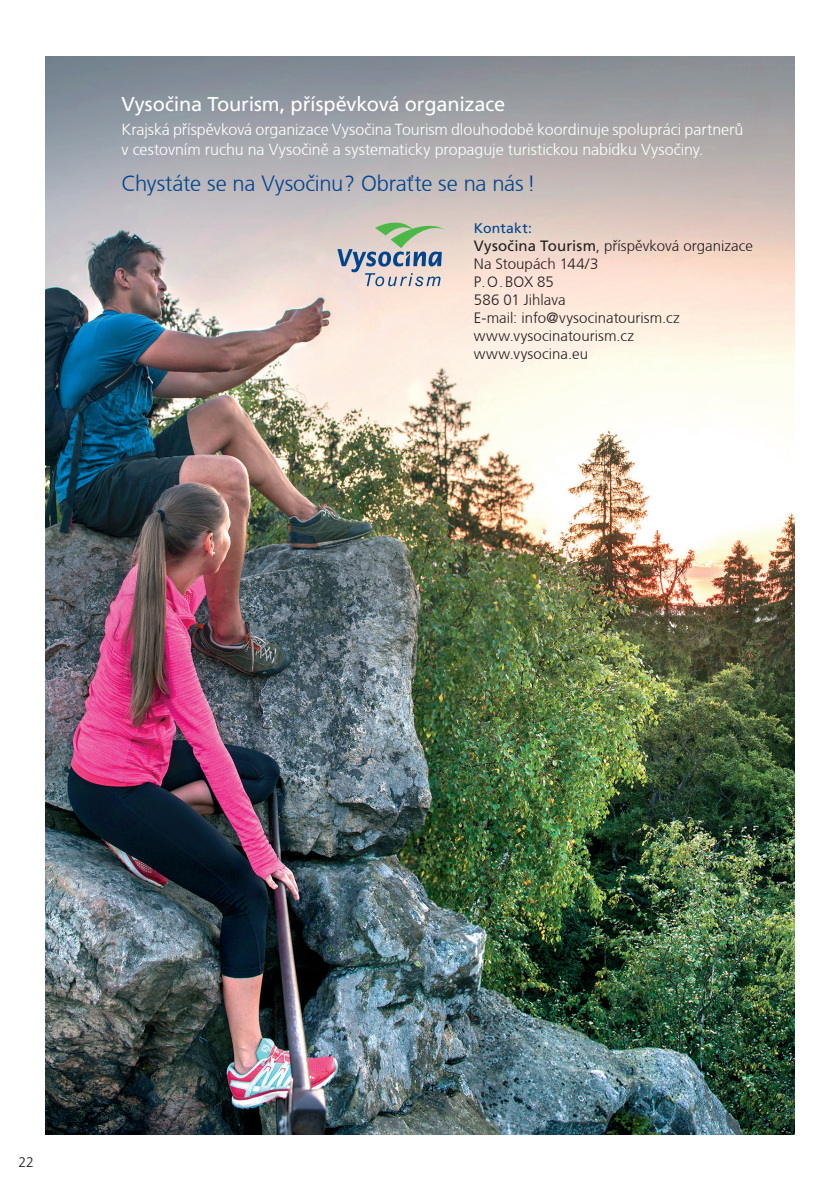
<style>
.page{position:relative;width:840px;height:1191px;background:#fff}
.page>*{position:absolute;margin:0;border:0;box-sizing:border-box;transform-origin:0 0}
.t1{font:300 22px "Frutiger CE";letter-spacing:-.01em;color:#02448d}
.t2{font:20px "Frutiger CE";letter-spacing:-.01em;color:#fff}
.t3{font:300 16px/20px "Frutiger CE";letter-spacing:-.005em;color:#fff}
.t4{font:300 15px/18px "Frutiger CE";color:#231f20}
.t5{font:14px "Frutiger CE";letter-spacing:.015em;color:#02448d}
.t6{font:300 14px "Frutiger CE";color:#231f20}
.s1{font-weight:400}
</style>
<div class="page">
<img style="left:45px;top:57px;width:749px;height:1077px">
<svg style="left:337px;top:223px;width:108px;height:63px;background:#b7bcb9"></svg>
<p class="t2" style="left:121px;top:93px;width:385px">Vysočina Tourism, příspěvková organizace</p>
<p class="t3" style="left:121px;top:120px;width:623px">Krajská příspěvková organizace Vysočina Tourism dlouhodobě koordinuje spolupráci partnerů v cestovním ruchu na Vysočině a systematicky propaguje turistickou nabídku Vysočiny.</p>
<h1 class="t1" style="left:121px;top:171px;width:415px">Chystáte se na Vysočinu? Obraťte se na nás !</h1>
<p class="t5" style="left:473px;top:220px;width:59px">Kontakt:</p>
<p class="t4" style="left:473px;top:237px;width:280px"><span class="s1">Vysočina Tourism</span>, příspěvková organizace<br>Na Stoupách 144/3<br>P.O.BOX 85<br>586 01 Jihlava<br>E-mail: info@vysocinatourism.cz www.vysocinatourism.cz<br>www.vysocina.eu</p>
<p class="t6" style="left:18px;top:1154px;width:17px">22</p>
</div>
